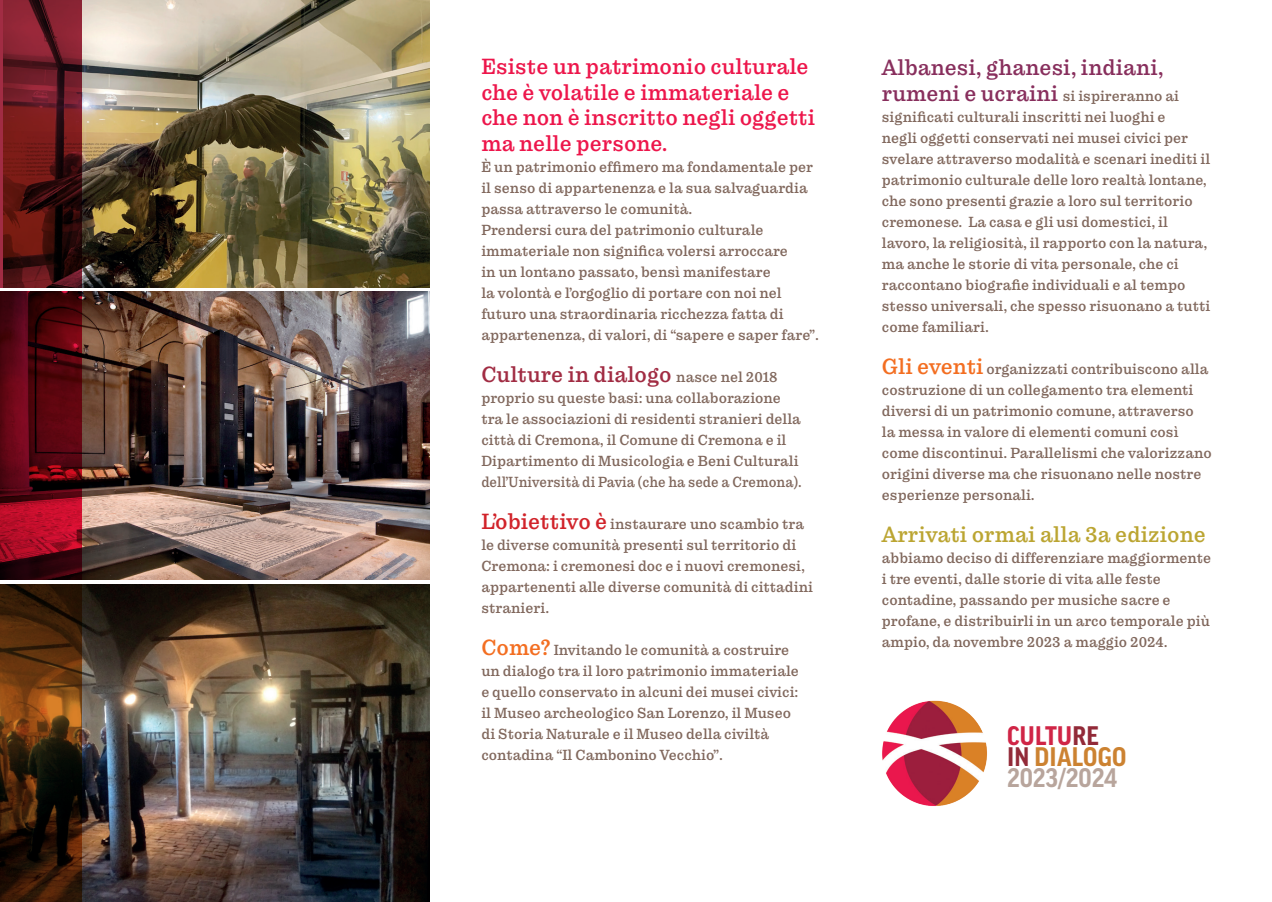
<style>
.page{position:relative;width:1272px;height:902px;background:#fff}
.page>*{position:absolute;margin:0;border:0;box-sizing:border-box;transform-origin:0 0}
.t1{font:700 25.8px/21px "Good Pro Narr";letter-spacing:.01em;color:#b8a59c}
.t2{font:22.5px/25.5px "Pulpo";color:#ed164b}
.t3{font:22.5px "Pulpo";color:#a12c43}
.t4{font:22.5px "Pulpo";color:#bba532}
.t5{font:22.5px "Pulpo";color:#882f5d}
.t6{font:15px/21px "Pulpo";color:#81685d}
.s1{font-size:15px;color:#81685d}
.s2{font-size:22.5px;color:#d1232a}
.s3{font-size:22.5px;color:#f36e21}
.s4{font-size:22.5px;color:#882f5d}
.s5{color:#d02546}
.s6{color:#922a38}
.s7{color:#cc8231}
</style>
<div class="page">
<img style="left:882px;top:700px;width:105px;height:106px">
<img style="left:82px;top:584px;width:347px;height:317px">
<svg style="left:0;top:584px;width:82px;height:317px;background:#43240a"></svg>
<img style="left:82px;top:291px;width:347px;height:288px">
<svg style="left:0;top:291px;width:82px;height:288px;background:#620613"></svg>
<img style="left:82px;top:0;width:347px;height:287px">
<svg style="left:0;top:0;width:82px;height:287px;background:#61171c"></svg>
<h2 class="t2" style="left:481px;top:54px;width:335px">Esiste un patrimonio culturale che è volatile e immateriale e che non è inscritto negli oggetti ma nelle persone.</h2>
<p class="t6" style="left:481px;top:156px;width:339px">È un patrimonio effimero ma fondamentale per il senso di appartenenza e la sua salvaguardia passa attraverso le comunità.<br>Prendersi cura del patrimonio culturale immateriale non significa volersi arroccare<br>in un lontano passato, bensì manifestare<br>la volontà e l’orgoglio di portare con noi nel futuro una straordinaria ricchezza fatta di appartenenza, di valori, di “sapere e saper fare”.</p>
<h2 class="t3" style="left:481px;top:361px;width:298px">Culture in dialogo <span class="s1">nasce nel 2018</span></h2>
<p class="t6" style="left:481px;top:387px;width:322px">proprio su queste basi: una collaborazione tra le associazioni di residenti stranieri della città di Cremona, il Comune di Cremona e il Dipartimento di Musicologia e Beni Culturali dell’Università di Pavia (che ha sede a Cremona).</p>
<p class="t6" style="left:481px;top:513px;width:333px"><span class="s2">L’obiettivo è</span> instaurare uno scambio tra le diverse comunità presenti sul territorio di Cremona: i cremonesi doc e i nuovi cremonesi, appartenenti alle diverse comunità di cittadini stranieri.</p>
<p class="t6" style="left:481px;top:639px;width:319px"><span class="s3">Come?</span> Invitando le comunità a costruire un dialogo tra il loro patrimonio immateriale e quello conservato in alcuni dei musei civici: il Museo archeologico San Lorenzo, il Museo di Storia Naturale e il Museo della civiltà contadina “Il Cambonino Vecchio”.</p>
<h2 class="t5" style="left:881px;top:55px;width:283px">Albanesi, ghanesi, indiani,</h2>
<p class="t6" style="left:881px;top:85px;width:330px"><span class="s4">rumeni e ucraini</span> si ispireranno ai significati culturali inscritti nei luoghi e<br>negli oggetti conservati nei musei civici per svelare attraverso modalità e scenari inediti il patrimonio culturale delle loro realtà lontane, che sono presenti grazie a loro sul territorio cremonese. La casa e gli usi domestici, il lavoro, la religiosità, il rapporto con la natura, ma anche le storie di vita personale, che ci raccontano biografie individuali e al tempo stesso universali, che spesso risuonano a tutti come familiari.</p>
<p class="t6" style="left:881px;top:358px;width:331px"><span class="s3">Gli eventi</span> organizzati contribuiscono alla costruzione di un collegamento tra elementi diversi di un patrimonio comune, attraverso<br>la messa in valore di elementi comuni così come discontinui. Parallelismi che valorizzano origini diverse ma che risuonano nelle nostre esperienze personali.</p>
<h2 class="t4" style="left:881px;top:521px;width:325px">Arrivati ormai alla 3a edizione</h2>
<p class="t6" style="left:881px;top:547px;width:331px">abbiamo deciso di differenziare maggiormente i tre eventi, dalle storie di vita alle feste contadine, passando per musiche sacre e profane, e distribuirli in un arco temporale più ampio, da novembre 2023 a maggio 2024.</p>
<h1 class="t1" style="left:1007px;top:725px;width:121px"><span class="s5">CULTU</span><span class="s6">RE<br>IN</span> <span class="s7">DIALOGO<br></span>2023/2024</h1>
</div>
